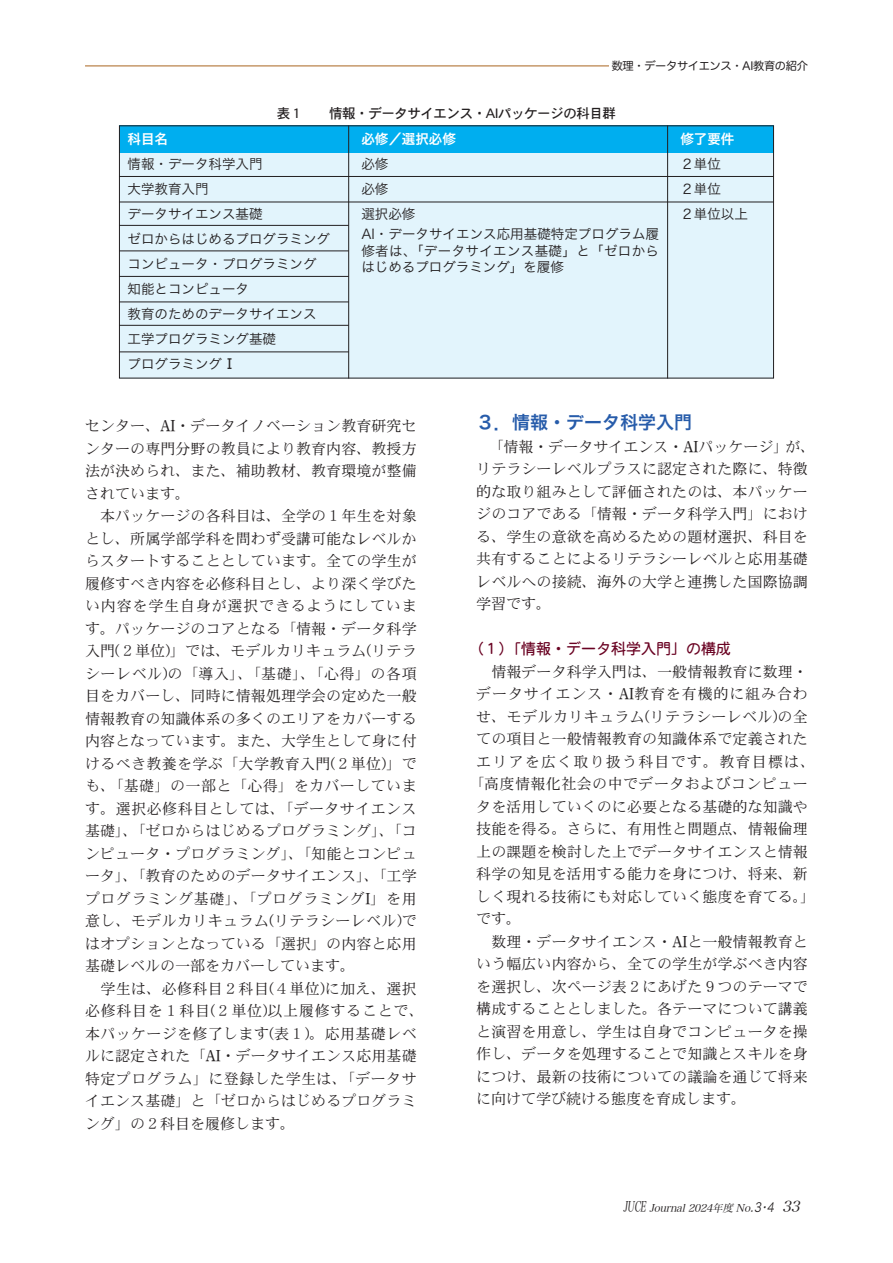
<style>
.page{position:relative;width:893px;height:1263px;background:#fff}
.page>*{position:absolute;margin:0;border:0;box-sizing:border-box;transform-origin:0 0}
.t1{font:18px "Hira Kaku Pro W6";color:#275caa}
.t2{font:15px/22.5px "DFHS Mincho W3 MP RKSJ H";letter-spacing:.005em;color:#231f20;text-align:justify}
.t3{font:15px/22.5px "DFHS Mincho W3 MP RKSJ H";letter-spacing:.025em;color:#231f20}
.t4{font:15px "DFHS Mincho W3 MP RKSJ H";letter-spacing:.06em;color:#231f20}
.t5{font:15px "DFHS Mincho W3 MP RKSJ H";letter-spacing:.03em;color:#231f20}
.t6{font:15px "DFHS Mincho W3 MP RKSJ H";letter-spacing:.08em;color:#231f20}
.t7{font:15px "DFHS Maru Gothic W4 MP RKSJ H";color:#6a0323}
.t8{font:13.5px/25px "Hira Kaku Pro W3";color:#231f20}
.t9{font:13.5px "Heisei Kaku Gothic W5";letter-spacing:-.035em;color:#231f20}
.t10{font:13.5px "Hira Kaku Pro W6";color:#fff}
.t11{font:11.25px "Hira Maru Pro W4";letter-spacing:-.035em;color:#231f20}
.t12{font:italic 10.5px "Hira Min Pro W3";color:#231f20}
.s1{font-family:"MS Gothic";font-size:15px}
.s2{font-family:"Century Oldstyle Roman"}
.s3{font-style:normal;font-size:14.4px}
.s4{font-family:"Hira Kaku Pro W3";font-size:12.6px}
.s5{font-size:15px}
</style>
<div class="page">
<div style="left:119px;top:125px;width:655px;height:28px;background:#00aeef"></div>
<div style="left:119px;top:153px;width:655px;height:225px;background:#e2f4fc"></div>
<hr style="left:348px;top:125px;width:1px;height:253px;background:#231f20">
<hr style="left:667px;top:125px;width:1px;height:253px;background:#231f20">
<hr style="left:119px;top:176px;width:655px;height:1px;background:#231f20">
<hr style="left:119px;top:225px;width:230px;height:1px;background:#231f20">
<hr style="left:119px;top:202px;width:655px;height:1px;background:#231f20">
<hr style="left:119px;top:251px;width:230px;height:1px;background:#231f20">
<hr style="left:119px;top:276px;width:230px;height:1px;background:#231f20">
<hr style="left:119px;top:302px;width:230px;height:1px;background:#231f20">
<hr style="left:119px;top:325px;width:230px;height:1px;background:#231f20">
<hr style="left:119px;top:352px;width:230px;height:1px;background:#231f20">
<hr style="left:85px;top:66px;width:723px;height:1px;background:#a96520">
<div style="left:610px;top:60px;width:198px;height:14px;background:#fff"></div>
<p class="t11" style="left:612px;top:56px;width:198px">数理・データサイエンス・AI教育の紹介</p>
<p class="t9" style="left:277px;top:106px;width:28px">表１</p>
<p class="t9" style="left:329px;top:106px;width:288px">情報・データサイエンス・AIパッケージの科目群</p>
<p class="t10" style="left:128px;top:126px;width:42px">科目名</p>
<p class="t8" style="left:128px;top:150px;width:204px">情報・データ科学入門<br>大学教育入門<br>データサイエンス基礎<br>ゼロからはじめるプログラミングコンピュータ・プログラミング知能とコンピュータ<br>教育のためのデータサイエンス工学プログラミング基礎<br>プログラミング<span class="s1">Ⅰ</span></p>
<p class="t10" style="left:361px;top:126px;width:96px">必修／選択必修</p>
<p class="t8" style="left:361px;top:150px;width:56px">必修<br>必修<br>選択必修</p>
<p class="t8" style="left:361px;top:225px;width:299px;line-height:16.5px;text-align:justify">AI・データサイエンス応用基礎特定プログラム履修者は、「データサイエンス基礎」と「ゼロからはじめるプログラミング」を履修</p>
<p class="t10" style="left:680px;top:126px;width:55px">修了要件</p>
<p class="t8" style="left:680px;top:150px;width:69px">２単位<br>２単位<br>２単位以上</p>
<p class="t2" style="left:85px;top:414px;width:333px">センター、<span class="s2">AI</span>・データイノベーション教育研究センターの専門分野の教員により教育内容、教授方法が決められ、また、補助教材、教育環境が整備されています。</p>
<p class="t2" style="left:85px;top:504px;width:333px;text-indent:15px">本パッケージの各科目は、全学の１年生を対象とし、所属学部学科を問わず受講可能なレベルからスタートすることとしています。全ての学生が履修すべき内容を必修科目とし、より深く学びたい内容を学生自身が選択できるようにしています。パッケージのコアとなる「情報・データ科学入門(２単位)」では、モデルカリキュラム(リテラシーレベル)の「導入」、「基礎」、「心得」の各項目をカバーし、同時に情報処理学会の定めた一般情報教育の知識体系の多くのエリアをカバーする内容となっています。また、大学生として身に付けるべき教養を学ぶ「大学教育入門(２単位)」でも、「基礎」の一部と「心得」をカバーしています。選択必修科目としては、「データサイエンス基礎」、「ゼロからはじめるプログラミング」、「コンピュータ・プログラミング」、「知能とコンピュータ」、「教育のためのデータサイエンス」、「工学プログラミング基礎」、「プログラミング<span class="s2">I</span>」を用意し、モデルカリキュラム(リテラシーレベル)ではオプションとなっている「選択」の内容と応用基礎レベルの一部をカバーしています。</p>
<p class="t3" style="left:85px;top:977px;width:341px;text-indent:15px">学生は、必修科目２科目(４単位)に加え、選択必修科目を１科目(２単位)以上履修することで、本パッケージを修了します(表１)。応用基礎レベルに認定された「<span class="s2">AI</span>・データサイエンス応用基礎特定プログラム」に登録した学生は、「データサイエンス基礎」と「ゼロからはじめるプログラミング」の２科目を履修します。</p>
<p class="t1" style="left:476px;top:406px;width:217px">３．情報・データ科学入門</p>
<p class="t2" style="left:476px;top:435px;width:341px;text-align:left;text-indent:12px">「情報・データサイエンス・<span class="s2">AI</span>パッケージ」が、リテラシーレベルプラスに認定された際に、特徴的な取り組みとして評価されたのは、本パッケージのコアである「情報・データ科学入門」における、学生の意欲を高めるための題材選択、科目を共有することによるリテラシーレベルと応用基礎レベルへの接続、海外の大学と連携した国際協調学習です。</p>
<p class="t7" style="left:469px;top:641px;width:264px">（１）「情報・データ科学入門」の構成</p>
<p class="t2" style="left:491px;top:660px;width:318px">情報データ科学入門は、一般情報教育に数理・</p>
<p class="t4" style="left:476px;top:686px;width:333px">データサイエンス・<span class="s2">AI</span>教育を有機的に組み合わ</p>
<p class="t3" style="left:476px;top:705px;width:333px">せ、モデルカリキュラム(リテラシーレベル)の全</p>
<p class="t2" style="left:476px;top:727px;width:333px">ての項目と一般情報教育の知識体系で定義された</p>
<p class="t6" style="left:476px;top:754px;width:341px">エリアを広く取り扱う科目です。教育目標は、</p>
<p class="t5" style="left:469px;top:776px;width:340px">「高度情報化社会の中でデータおよびコンピュー</p>
<p class="t2" style="left:476px;top:795px;width:333px">タを活用していくのに必要となる基礎的な知識や</p>
<p class="t2" style="left:476px;top:817px;width:333px">技能を得る。さらに、有用性と問題点、情報倫理</p>
<p class="t2" style="left:476px;top:840px;width:333px">上の課題を検討した上でデータサイエンスと情報</p>
<p class="t2" style="left:476px;top:862px;width:333px">科学の知見を活用する能力を身につけ、将来、新</p>
<p class="t2" style="left:476px;top:885px;width:341px">しく現れる技術にも対応していく態度を育てる。」</p>
<p class="t2" style="left:476px;top:907px;width:46px">です。</p>
<p class="t2" style="left:491px;top:930px;width:318px">数理・データサイエンス・<span class="s2">AI</span>と一般情報教育と</p>
<p class="t2" style="left:476px;top:952px;width:333px">いう幅広い内容から、全ての学生が学ぶべき内容</p>
<p class="t2" style="left:476px;top:975px;width:333px">を選択し、次ページ表２にあげた９つのテーマで</p>
<p class="t2" style="left:476px;top:997px;width:333px">構成することとしました。各テーマについて講義</p>
<p class="t2" style="left:476px;top:1020px;width:333px">と演習を用意し、学生は自身でコンピュータを操</p>
<p class="t2" style="left:476px;top:1042px;width:333px">作し、データを処理することで知識とスキルを身</p>
<p class="t2" style="left:476px;top:1065px;width:333px">につけ、最新の技術についての議論を通じて将来</p>
<p class="t2" style="left:476px;top:1087px;width:271px">に向けて学び続ける態度を育成します。</p>
<p class="t12" style="left:623px;top:1199px;width:183px"><span class="s3">JUCE</span> Journal 2024年度 No.<span class="s4">3・4</span> <span class="s5">33</span></p>
</div>
